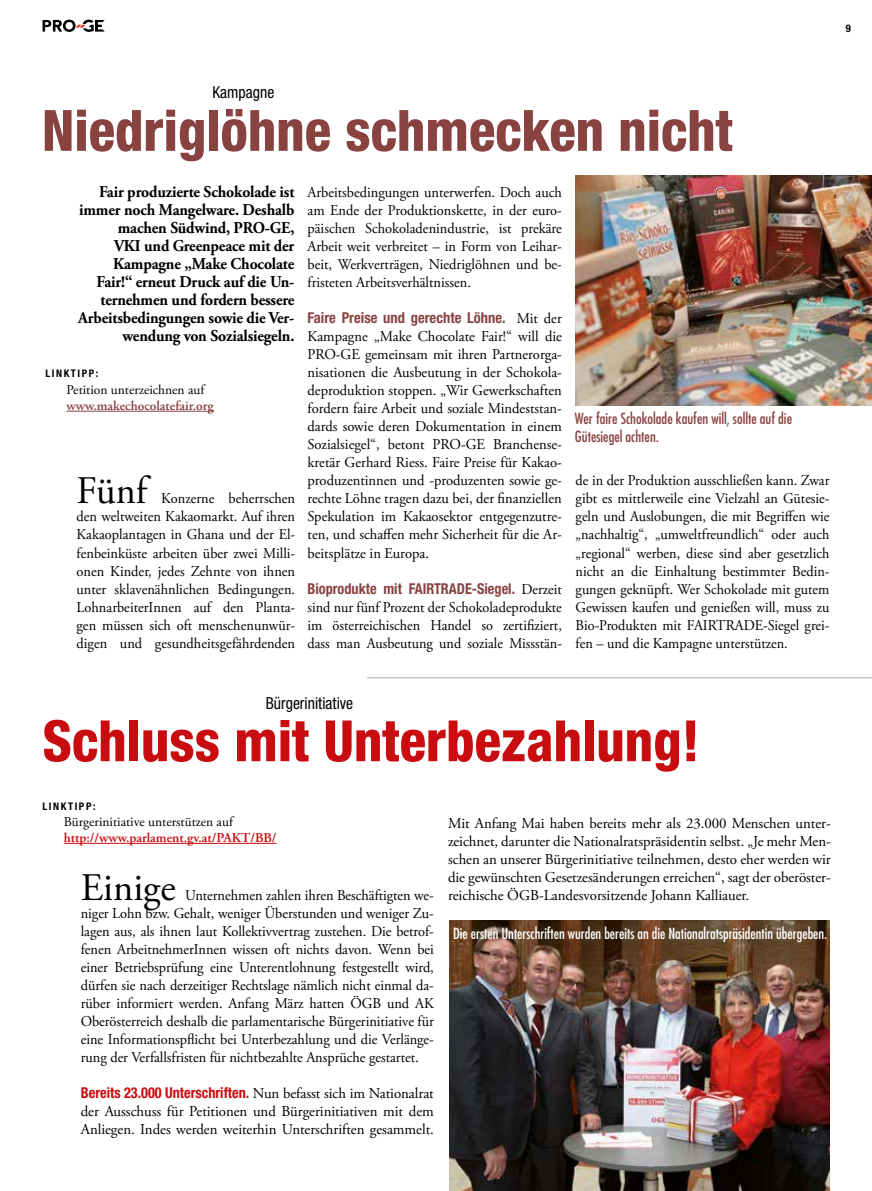
<style>
.page{position:relative;width:872px;height:1191px;background:#fff}
.page>*{position:absolute;margin:0;border:0;box-sizing:border-box;transform-origin:0 0}
.t1{font:800 condensed 57px "Helvetica Neue LT Std";color:#884240;scale:.96 1}
.t2{font:800 condensed 57px "Helvetica Neue LT Std";color:#c90c0f;scale:.96 1}
.t3{font:39px "Adobe Garamond Pro";color:#000}
.t4{font:700 16.5px/18px "Adobe Garamond Pro";letter-spacing:-.01em;color:#000;text-align:right;scale:.95 1}
.t5{font:condensed 16.5px "Helvetica Neue LT Std";color:#000;scale:.95 1}
.t6{font:15px/18px "Adobe Garamond Pro";color:#000;text-align:justify;scale:.96 1}
.t7{font:15px/18px "Adobe Garamond Pro";color:#000;text-align:justify}
.t8{font:15px/18px "Adobe Garamond Pro";color:#000;text-align:justify;scale:.95 1}
.t9{font:condensed 15px "Futura Std";color:#fff}
.t10{font:condensed 15px/18px "Futura Std";color:#884240}
.t11{font:700 condensed 15px "Helvetica Neue LT Std";color:#c90c0f;scale:.95 1}
.t12{font:700 condensed 15px "Helvetica Neue LT Std";color:#884240;scale:.95 1}
.t13{font:700 condensed 15px "Helvetica Neue LT Std";color:#884240}
.t14{font:13.5px "Adobe Garamond Pro";color:#000}
.t15{font:600 13.5px "Adobe Garamond Pro";color:#c90c0f}
.t16{font:600 13.5px "Adobe Garamond Pro";color:#884240}
.t17{font:700 condensed 10.5px "Helvetica Neue LT Std";letter-spacing:.15em;color:#000}
.s1{font-family:"Adobe Garamond Pro";font-weight:400;font-stretch:normal;color:#000}
</style>
<div class="page">
<hr style="left:64px;top:843px;width:213px;height:1px;background:#c90c0f">
<hr style="left:67px;top:411px;width:147px;height:1px;background:#884240">
<svg style="left:43px;top:20px;width:62px;height:12px"></svg>
<hr style="left:367px;top:677px;width:505px;height:1px;background:#c6c6c6">
<img style="left:575px;top:176px;width:297px;height:229px">
<img style="left:449px;top:920px;width:380px;height:271px">
<p class="t17" style="left:845px;top:22px;width:7px">9</p>
<p class="t5" style="left:212px;top:83px;width:67px">Kampagne</p>
<h1 class="t1" style="left:42px;top:95px;width:721px">Niedriglöhne schmecken nicht</h1>
<p class="t4" style="left:78px;top:183px;width:229px">Fair produzierte Schokolade ist immer noch Mangelware. Deshalb machen Südwind, PRO-GE,<br>VKI und Greenpeace mit der<br>Kampagne „Make Chocolate<br>Fair!“ erneut Druck auf die Un&shy;ternehmen und fordern bessere<br>Arbeitsbedingungen sowie die Ver&shy;wendung von Sozialsiegeln.</p>
<p class="t6" style="left:307px;top:184px;width:266px">Arbeitsbedingungen unterwerfen. Doch auch am Ende der Produktionskette, in der euro&shy;päischen Schokoladenindustrie, ist prekäre Arbeit weit verbreitet – in Form von Leihar&shy;beit, Werkverträgen, Niedriglöhnen und be&shy;fristeten Arbeitsverhältnissen.</p>
<p class="t13" style="left:307px;top:309px;width:256px">Faire Preise und gerechte Löhne. <span class="s1">Mit der</span></p>
<p class="t7" style="left:307px;top:328px;width:256px">Kampagne „Make Chocolate Fair!“ will die PRO-GE gemeinsam mit ihren Partnerorga&shy;nisationen die Ausbeutung in der Schokola&shy;deproduktion stoppen. „Wir Gewerkschaften fordern faire Arbeit und soziale Mindeststan&shy;dards sowie deren Dokumentation in einem Sozialsiegel“, betont PRO-GE Branchense&shy;kretär Gerhard Riess. Faire Preise für Kakao&shy;produzentinnen und -produzenten sowie ge&shy;rechte Löhne tragen dazu bei, der finanziellen Spekulation im Kakaosektor entgegenzutre&shy;ten, und schaffen mehr Sicherheit für die Ar&shy;beitsplätze in Europa.</p>
<p class="t12" style="left:307px;top:579px;width:269px">Bioprodukte mit FAIRTRADE-Siegel. <span class="s1">Derzeit</span></p>
<p class="t8" style="left:307px;top:598px;width:269px">sind nur fünf Prozent der Schokoladeprodukte im österreichischen Handel so zertifiziert, dass man Ausbeutung und soziale Missstän-</p>
<p class="t17" style="left:45px;top:367px;width:55px">LINKTIPP:</p>
<p class="t14" style="left:67px;top:381px;width:139px">Petition unterzeichnen auf</p>
<p class="t16" style="left:67px;top:398px;width:149px">www.makechocolatefair.org</p>
<h2 class="t3" style="left:77px;top:468px;width:72px">Fünf</h2>
<p class="t6" style="left:77px;top:490px;width:229px;text-indent:85px">Konzerne beherrschen den weltweiten Kakaomarkt. Auf ihren Kakaoplantagen in Ghana und der El&shy;fenbeinküste arbeiten über zwei Milli&shy;onen Kinder, jedes Zehnte von ihnen unter sklavenähnlichen Bedingungen.<br>LohnarbeiterInnen auf den Planta&shy;gen müssen sich oft menschenunwür&shy;digen und gesundheitsgefährdenden</p>
<p class="t10" style="left:575px;top:409px;width:219px">Wer faire Schokolade kaufen will, sollte auf die<br>Gütesiegel achten.</p>
<p class="t8" style="left:575px;top:472px;width:269px">de in der Produktion ausschließen kann. Zwar gibt es mittlerweile eine Vielzahl an Gütesie&shy;geln und Auslobungen, die mit Begriffen wie „nachhaltig“, „umweltfreundlich“ oder auch „regional“ werben, diese sind aber gesetzlich nicht an die Einhaltung bestimmter Bedin&shy;gungen geknüpft. Wer Schokolade mit gutem Gewissen kaufen und genießen will, muss zu Bio-Produkten mit FAIRTRADE-Siegel grei&shy;fen – und die Kampagne unterstützen.</p>
<p class="t5" style="left:266px;top:693px;width:94px">Bürgerinitiative</p>
<h1 class="t2" style="left:43px;top:705px;width:686px">Schluss mit Unterbezahlung!</h1>
<p class="t17" style="left:43px;top:799px;width:55px">LINKTIPP:</p>
<p class="t14" style="left:64px;top:813px;width:171px">Bürgerinitiative unterstützen auf</p>
<p class="t15" style="left:64px;top:830px;width:214px">http://www.parlament.gv.at/PAKT/BB/</p>
<h2 class="t3" style="left:81px;top:864px;width:96px">Einige</h2>
<p class="t6" style="left:81px;top:886px;width:369px;text-indent:104px">Unternehmen zahlen ihren Beschäftigten we&shy;niger Lohn bzw. Gehalt, weniger Überstunden und weniger Zu&shy;lagen aus, als ihnen laut Kollektivvertrag zustehen. Die betrof&shy;fenen ArbeitnehmerInnen wissen oft nichts davon. Wenn bei einer Betriebsprüfung eine Unterentlohnung festgestellt wird, dürfen sie nach derzeitiger Rechtslage nämlich nicht einmal da&shy;rüber informiert werden. Anfang März hatten ÖGB und AK Oberösterreich deshalb die parlamentarische Bürgerinitiative für eine Informationspflicht bei Unterbezahlung und die Verlänge&shy;rung der Verfallsfristen für nichtbezahlte Ansprüche gestartet.</p>
<p class="t11" style="left:81px;top:1083px;width:373px">Bereits 23.000 Unterschriften. <span class="s1">Nun befasst sich im Nationalrat</span></p>
<p class="t7" style="left:81px;top:1102px;width:354px">der Ausschuss für Petitionen und Bürgerinitiativen mit dem<br>Anliegen. Indes werden weiterhin Unterschriften gesammelt.</p>
<p class="t7" style="left:448px;top:814px;width:384px">Mit Anfang Mai haben bereits mehr als 23.000 Menschen unter&shy;zeichnet, darunter die Nationalratspräsidentin selbst. „Je mehr Men&shy;schen an unserer Bürgerinitiative teilnehmen, desto eher werden wir die gewünschten Gesetzesänderungen erreichen“, sagt der oberöster&shy;reichische ÖGB-Landesvorsitzende Johann Kalliauer.</p>
<p class="t9" style="left:453px;top:924px;width:376px">Die ersten Unterschriften wurden bereits an die Nationalratspräsidentin übergeben.</p>
</div>
